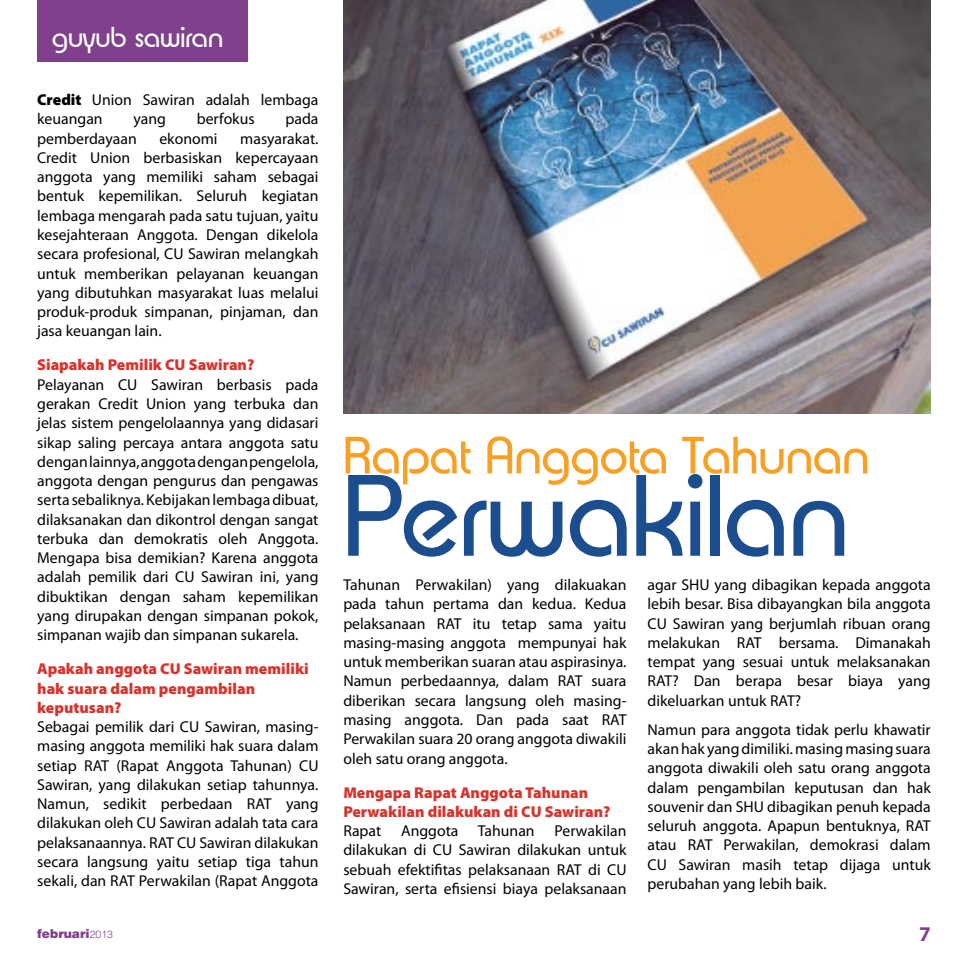
<style>
.page{position:relative;width:968px;height:968px;background:#fff}
.page>*{position:absolute;margin:0;border:0;box-sizing:border-box;transform-origin:0 0}
.t1{font:112px "Brian Becker";color:#1b4d8f}
.t2{font:50.75px "Brian Becker";color:#f9a024}
.t3{font:28px "Brian Becker";color:#fff}
.t4{font:15.75px/19.2px "Myriad Pro";color:#000;text-align:justify}
.t5{font:900 15.75px/19.2px "Myriad Pro";color:#d6342d}
.t6{font:900 12.25px "Helvetica LT Std";color:#80408c}
.s1{font-weight:900}
.s2{font-weight:300;font-size:10.5px}
</style>
<div class="page">
<img style="left:343px;top:0;width:587px;height:413px">
<div style="left:37px;top:0;width:211px;height:62px;background:#80408c"></div>
<h3 class="t3" style="left:52px;top:21px;width:172px">guyub sawiran</h3>
<p class="t4" style="left:37px;top:90px;width:283px"><span class="s1">Credit</span> Union Sawiran adalah lembaga keuangan</p>
<p class="t4" style="left:133px;top:109px;width:34px">yang</p>
<p class="t4" style="left:197px;top:109px;width:59px">berfokus</p>
<p class="t4" style="left:285px;top:109px;width:35px">pada</p>
<p class="t4" style="left:37px;top:128px;width:101px">pemberdayaan</p>
<p class="t4" style="left:159px;top:128px;width:60px">ekonomi</p>
<p class="t4" style="left:37px;top:128px;width:283px;text-indent:203px">masyarakat.<br>Credit Union berbasiskan kepercayaan anggota yang memiliki saham sebagai bentuk kepemilikan. Seluruh kegiatan lembaga mengarah pada satu tujuan, yaitu kesejahteraan Anggota. Dengan dikelola secara profesional, CU Sawiran melangkah untuk memberikan pelayanan keuangan yang dibutuhkan masyarakat luas melalui produk-produk simpanan, pinjaman, dan jasa keuangan lain.</p>
<p class="t5" style="left:37px;top:355px;width:219px">Siapakah Pemilik CU Sawiran?</p>
<p class="t4" style="left:37px;top:374px;width:283px">Pelayanan CU Sawiran berbasis pada gerakan Credit Union yang terbuka dan jelas sistem pengelolaannya yang didasari sikap saling percaya antara anggota satu dengan lainnya, anggota dengan pengelola, anggota dengan pengurus dan pengawas serta sebaliknya. Kebijakan lembaga dibuat, dilaksanakan dan dikontrol dengan sangat terbuka dan demokratis oleh Anggota.<br>Mengapa bisa demikian? Karena anggota adalah pemilik dari CU Sawiran ini, yang dibuktikan dengan saham kepemilikan yang dirupakan dengan simpanan pokok, simpanan wajib dan simpanan sukarela.</p>
<p class="t5" style="left:37px;top:658px;width:273px">Apakah anggota CU Sawiran memiliki hak suara dalam pengambilan keputusan?</p>
<p class="t4" style="left:37px;top:716px;width:283px">Sebagai pemilik dari CU Sawiran, masing&shy;masing anggota memiliki hak suara dalam setiap RAT (Rapat Anggota Tahunan) CU Sawiran, yang dilakukan setiap tahunnya.<br>Namun, sedikit perbedaan RAT yang dilakukan oleh CU Sawiran adalah tata cara pelaksanaannya. RAT CU Sawiran dilakukan secara langsung yaitu setiap tiga tahun sekali, dan RAT Perwakilan (Rapat Anggota</p>
<p class="t6" style="left:37px;top:925px;width:77px">februari<span class="s2">2013</span></p>
<h2 class="t2" style="left:343px;top:425px;width:527px">Rapat Anggota Tahunan</h2>
<h1 class="t1" style="left:343px;top:449px;width:507px">Perwakilan</h1>
<p class="t4" style="left:343px;top:575px;width:285px">Tahunan Perwakilan) yang dilakuakan pada tahun pertama dan kedua. Kedua pelaksanaan RAT itu tetap sama yaitu masing-masing anggota mempunyai hak untuk memberikan suaran atau aspirasinya.<br>Namun perbedaannya, dalam RAT suara diberikan secara langsung oleh masing&shy;masing anggota. Dan pada saat RAT Perwakilan suara 20 orang anggota diwakili oleh satu orang anggota.</p>
<p class="t5" style="left:343px;top:782px;width:268px">Mengapa Rapat Anggota Tahunan<br>Perwakilan dilakukan di CU Sawiran?</p>
<p class="t4" style="left:343px;top:820px;width:39px">Rapat</p>
<p class="t4" style="left:401px;top:820px;width:135px">Anggota Tahunan</p>
<p class="t4" style="left:647px;top:575px;width:285px">agar SHU yang dibagikan kepada anggota lebih besar. Bisa dibayangkan bila anggota CU Sawiran yang berjumlah ribuan orang melakukan RAT bersama. Dimanakah tempat yang sesuai untuk melaksanakan RAT? Dan berapa besar biaya yang dikeluarkan untuk RAT?</p>
<p class="t4" style="left:647px;top:719px;width:285px">Namun para anggota tidak perlu khawatir akan hak yang dimiliki. masing masing suara anggota diwakili oleh satu orang anggota dalam pengambilan keputusan dan hak souvenir dan SHU dibagikan penuh kepada seluruh anggota. Apapun bentuknya, RAT atau RAT Perwakilan, demokrasi dalam CU Sawiran masih tetap dijaga untuk perubahan yang lebih baik.</p>
<p class="t4" style="left:343px;top:820px;width:285px;text-indent:211px">Perwakilan dilakukan di CU Sawiran dilakukan untuk sebuah efektifitas pelaksanaan RAT di CU Sawiran, serta efisiensi biaya pelaksanaan</p>
</div>
